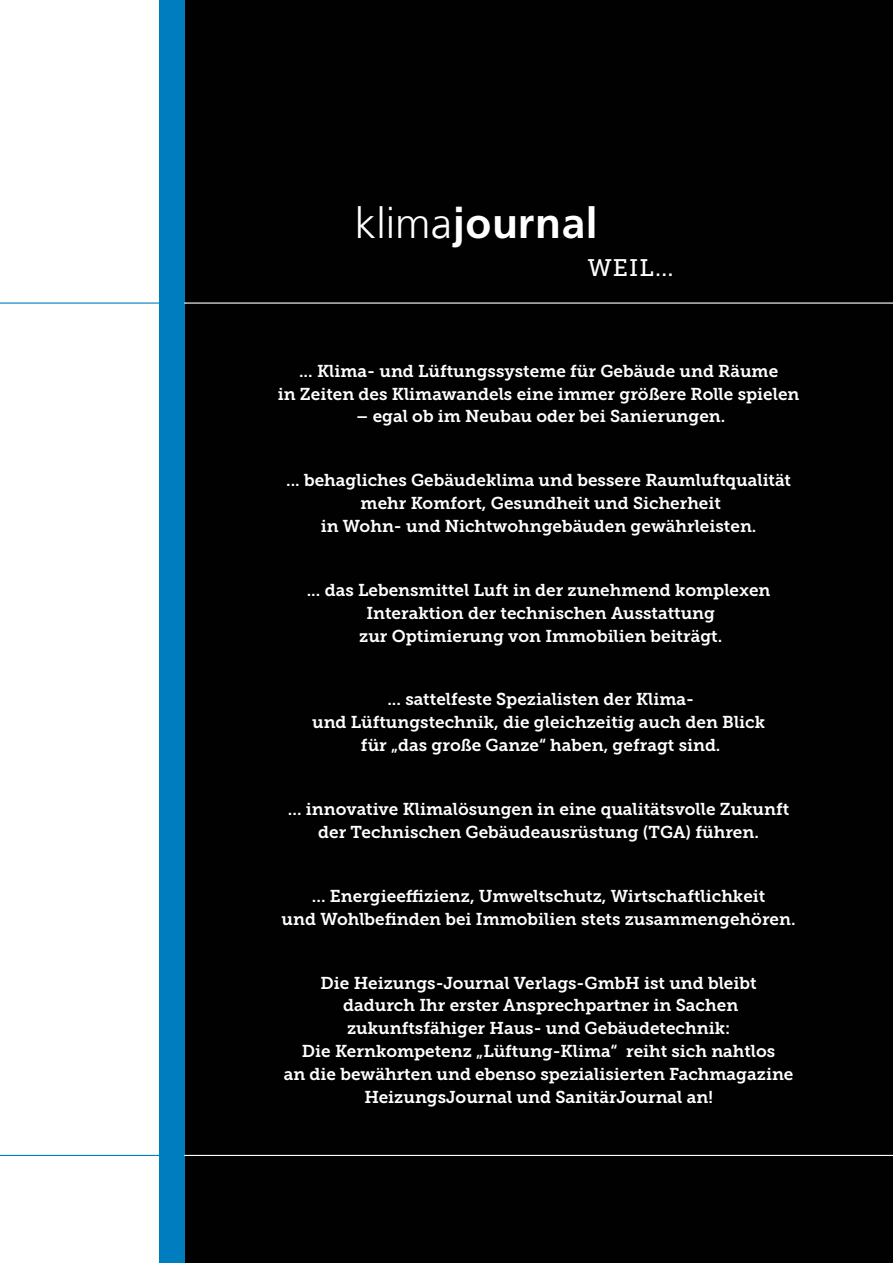
<style>
.page{position:relative;width:893px;height:1263px;background:#fff}
.page>*{position:absolute;margin:0;border:0;box-sizing:border-box;transform-origin:0 0}
.t1{font:700 42.45px "Frutiger LT Com";letter-spacing:.01em;color:#fff}
.t2{font:23.85px "Museo Slab 500";color:#fff}
.t3{font:17.1px/22.8px "Museo Slab 700";color:#fff;text-align:center}
.s1{font-weight:300}
</style>
<div class="page">
<div style="left:184px;top:0;width:709px;height:1263px;background:#010101"></div>
<div style="left:159px;top:0;width:25px;height:1263px;background:#007dbe"></div>
<hr style="left:0;top:302px;width:186px;height:2px;background:#007dbe">
<hr style="left:0;top:1155px;width:186px;height:1px;background:#007dbe">
<hr style="left:184px;top:1155px;width:709px;height:1px;background:#fff">
<hr style="left:184px;top:302px;width:709px;height:2px;background:#fff">
<h1 class="t1" style="left:355px;top:198px;width:244px"><span class="s1">klima</span>journal</h1>
<h2 class="t2" style="left:588px;top:254px;width:87px">WEIL…</h2>
<p class="t3" style="left:278px;top:359px;width:523px">... Klima- und Lüftungssysteme für Gebäude und Räume<br>in Zeiten des Klimawandels eine immer größere Rolle spielen</p>
<p class="t3" style="left:356px;top:405px;width:371px">– egal ob im Neubau oder bei Sanierungen.</p>
<p class="t3" style="left:286px;top:469px;width:506px">... behagliches Gebäudeklima und bessere Raumluftqualität mehr Komfort, Gesundheit und Sicherheit<br>in Wohn- und Nichtwohngebäuden gewährleisten.</p>
<p class="t3" style="left:307px;top:579px;width:465px">... das Lebensmittel Luft in der zunehmend komplexen<br>Interaktion der technischen Ausstattung<br>zur Optimierung von Immobilien beiträgt.</p>
<p class="t3" style="left:312px;top:688px;width:455px">... sattelfeste Spezialisten der Klima-<br>und Lüftungstechnik, die gleichzeitig auch den Blick für „das große Ganze“ haben, gefragt sind.</p>
<p class="t3" style="left:288px;top:798px;width:503px">... innovative Klimalösungen in eine qualitätsvolle Zukunft der Technischen Gebäudeausrüstung (TGA) führen.</p>
<p class="t3" style="left:282px;top:885px;width:515px">... Energieeffizienz, Umweltschutz, Wirtschaftlichkeit<br>und Wohlbefinden bei Immobilien stets zusammengehören.</p>
<p class="t3" style="left:284px;top:971px;width:511px">Die Heizungs-Journal Verlags-GmbH ist und bleibt dadurch Ihr erster Ansprechpartner in Sachen zukunftsfähiger Haus- und Gebäudetechnik:<br>Die Kernkompetenz „Lüftung-Klima“ reiht sich nahtlos<br>an die bewährten und ebenso spezialisierten Fachmagazine HeizungsJournal und SanitärJournal an!</p>
</div>
